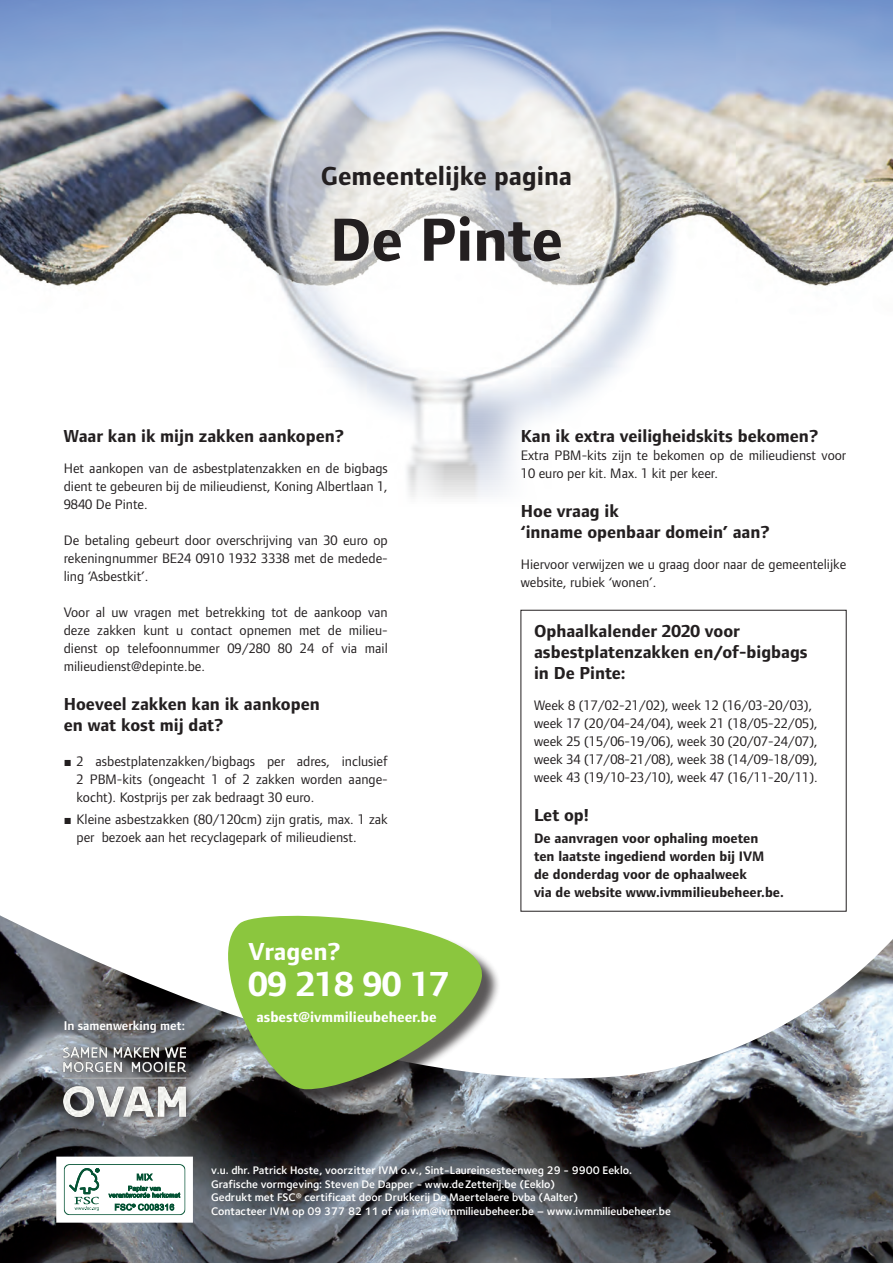
<style>
.page{position:relative;width:893px;height:1263px;background:#fff}
.page>*{position:absolute;margin:0;border:0;box-sizing:border-box;transform-origin:0 0}
.titel_bruin_20pt{font:700 63px "Foundry Form Sans";color:#231f20}
.body_zwart{font:700 36px "Foundry Form Sans";color:#fff}
.titel_bruin_20pt-2{font:700 27px "Foundry Form Sans";color:#231f20}
.body_zwart-2{font:700 25.5px "Foundry Form Sans";color:#fff}
.body_zwart-3{font:700 18px/21px "Foundry Form Sans";color:#231f20}
.body_zwart-4{font:700 15px "Foundry Form Sans";color:#fff}
.body_zwart-5{font:14.25px/18px "Foundry Form Sans";color:#231f20;text-align:justify}
.body_zwart-6{font:700 14.25px/18px "Foundry Form Sans";color:#231f20}
.body_wit{font:600 13.05px "Foundry Form Sans";color:#fff}
.body_wit-2{font:600 11.25px "Foundry Sterling";color:#fff}
.s1{font-size:10.5px}
</style>
<div class="page">
<img style="left:0;top:1094px;width:893px;height:169px">
<svg style="left:0;top:609px;width:893px;height:485px"></svg>
<div style="left:230px;top:918px;width:270px;height:190px;background:#231f20;opacity:.75"></div>
<svg style="left:202px;top:905px;width:291px;height:184px;fill:#8bc63e"></svg>
<div style="left:59px;top:1043px;width:138px;height:85px;background:#231f20;opacity:.75"></div>
<img style="left:64px;top:1048px;width:121px;height:69px">
<img style="left:0;top:0;width:893px;height:497px">
<svg style="left:276px;top:43px;width:334px;height:326px"></svg>
<svg style="left:53px;top:1153px;width:144px;height:73px"></svg>
<svg style="left:65px;top:760px;width:6px;height:6px"></svg>
<svg style="left:65px;top:818px;width:6px;height:6px"></svg>
<p class="titel_bruin_20pt-2" style="left:321px;top:161px;width:253px">Gemeentelijke pagina</p>
<p class="titel_bruin_20pt" style="left:330px;top:204px;width:235px">De Pinte</p>
<p class="body_zwart-3" style="left:64px;top:426px;width:282px">Waar kan ik mijn zakken aankopen?</p>
<p class="body_zwart-5" style="left:64px;top:459px;width:326px">Het aankopen van de asbestplatenzakken en de bigbags dient te gebeuren bij de milieudienst, Koning Albertlaan 1, 9840 De Pinte.</p>
<p class="body_zwart-5" style="left:64px;top:531px;width:326px">De betaling gebeurt door overschrijving van 30 euro op rekeningnummer BE24 0910 1932 3338 met de medede&shy;ling ‘Asbestkit’.</p>
<p class="body_zwart-5" style="left:64px;top:603px;width:326px">Voor al uw vragen met betrekking tot de aankoop van deze zakken kunt u contact opnemen met de milieu&shy;dienst op telefoonnummer 09/280 80 24 of via mail milieudienst@depinte.be.</p>
<p class="body_zwart-3" style="left:64px;top:694px;width:258px">Hoeveel zakken kan ik aankopen en wat kost mij dat?</p>
<p class="body_zwart-5" style="left:77px;top:752px;width:313px">2 asbestplatenzakken/bigbags per adres, inclusief 2 PBM-kits (ongeacht 1 of 2 zakken worden aange&shy;kocht). Kostprijs per zak bedraagt 30 euro.</p>
<p class="body_zwart-5" style="left:77px;top:810px;width:313px">Kleine asbestzakken (80/120cm) zijn gratis, max. 1 zak per bezoek aan het recyclagepark of milieudienst.</p>
<p class="body_wit" style="left:64px;top:1019px;width:123px">In samenwerking met:</p>
<p class="body_zwart-2" style="left:248px;top:937px;width:94px">Vragen?</p>
<p class="body_zwart" style="left:248px;top:963px;width:202px">09 218 90 17</p>
<p class="body_zwart-4" style="left:256px;top:1009px;width:182px">asbest@ivmmilieubeheer.be</p>
<p class="body_zwart-3" style="left:521px;top:426px;width:299px">Kan ik extra veiligheidskits bekomen?</p>
<p class="body_zwart-5" style="left:521px;top:446px;width:327px">Extra PBM-kits zijn te bekomen op de milieudienst voor<br>10 euro per kit. Max. 1 kit per keer.</p>
<p class="body_zwart-3" style="left:521px;top:501px;width:250px">Hoe vraag ik<br>‘inname openbaar domein’ aan?</p>
<p class="body_zwart-5" style="left:521px;top:555px;width:327px">Hiervoor verwijzen we u graag door naar de gemeentelijke website, rubiek ‘wonen’.</p>
<p class="body_zwart-3" style="left:534px;top:621px;width:275px">Ophaalkalender 2020 voor asbestplatenzakken en/of-bigbags in De Pinte:</p>
<p class="body_zwart-5" style="left:534px;top:696px;width:280px">Week 8 (17/02-21/02), week 12 (16/03-20/03),</p>
<p class="body_zwart-5" style="left:534px;top:714px;width:285px">week 17 (20/04-24/04), week 21 (18/05-22/05),</p>
<p class="body_zwart-5" style="left:534px;top:732px;width:285px">week 25 (15/06-19/06), week 30 (20/07-24/07),</p>
<p class="body_zwart-5" style="left:534px;top:750px;width:285px">week 34 (17/08-21/08), week 38 (14/09-18/09),</p>
<p class="body_zwart-5" style="left:534px;top:768px;width:285px">week 43 (19/10-23/10), week 47 (16/11-20/11).</p>
<p class="body_zwart-3" style="left:534px;top:804px;width:56px">Let op!</p>
<p class="body_zwart-6" style="left:534px;top:829px;width:251px">De aanvragen voor ophaling moeten<br>ten laatste ingediend worden bij IVM<br>de donderdag voor de ophaalweek<br>via de website www.ivmmilieubeheer.be.</p>
<p class="body_wit-2" style="left:211px;top:1164px;width:422px">v.u. dhr. Patrick Hoste, voorzitter IVM o.v., Sint-Laureinsesteenweg 29 - 9900 Eeklo.</p>
<p class="body_wit-2" style="left:211px;top:1177px;width:346px">Grafische vormgeving: Steven De Dapper - <span class="s1">www.</span>deZetterij.be (Eeklo)</p>
<p class="body_wit-2" style="left:211px;top:1191px;width:369px">Gedrukt met FSC® certificaat door Drukkerij De Maertelaere bvba (Aalter)</p>
<p class="body_wit-2" style="left:211px;top:1204px;width:461px">Contacteer IVM op 09 377 82 11 of via ivm@ivmmilieubeheer.be – www.ivmmilieubeheer.be</p>
</div>
